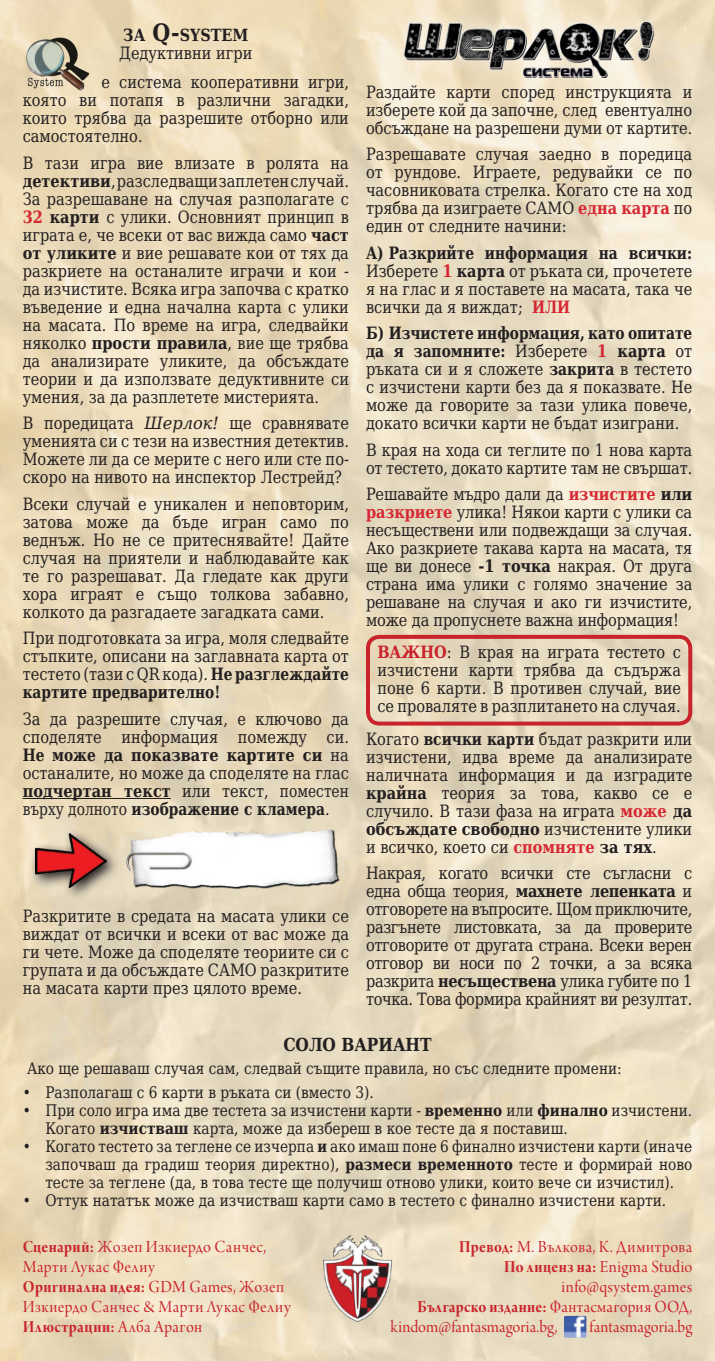
<style>
.page{position:relative;width:715px;height:1361px;background:#fff}
.page>*{position:absolute;margin:0;border:0;box-sizing:border-box;transform-origin:0 0}
.CREDITS{font:18px/20px "Arno Pro Display";letter-spacing:.02em;color:#c9232c;scale:.95 1}
.CREDITS-2{font:18px "Arno Pro Bold Display";letter-spacing:.04em;color:#c9232c;scale:.9 1}
.t1{font:700 18px "DejaVu Serif Condensed";color:#231f20;scale:.95 1}
.PARAGRAPH{font:17px/18px "DejaVu Serif Condensed";color:#231f20;text-align:justify;scale:.95 1}
.ACTIONS{font:17px/18px "DejaVu Serif Condensed";color:#231f20;text-align:justify;scale:.95 1}
.t2{font:700 16.8px "DejaVu Serif Condensed";color:#231f20;scale:.95 1}
.PARAGRAPH_solo{font:16px/18px "DejaVu Serif Condensed";color:#231f20;scale:.95 1}
.s1{font-size:24px}
.s2{font-weight:700}
.s3{font-weight:700;color:#d62833}
.s4{font-family:"DejaVu Serif";font-style:italic}
.s5{font-weight:700;color:#c9232c}
.s6{font-family:"Arno Pro Bold Display"}
.s7{font-family:"Arno Pro Display"}
</style>
<div class="page">
<img style="left:0;top:0;width:714px;height:1361px">
<img style="left:563px;top:1316px;width:23px;height:21px">
<hr style="left:23px;top:798px;width:148px;height:1px;background:#231f20">
<img style="left:24px;top:29px;width:67px;height:66px">
<div style="left:366px;top:635px;width:326px;height:90px;border:4px solid #c9232c;border-radius:11px"></div>
<img style="left:315px;top:1232px;width:84px;height:91px">
<div style="left:385px;top:4px;width:285px;height:92px;background:#fff;opacity:.5"></div>
<img style="left:400px;top:21px;width:255px;height:57px">
<svg style="left:29px;top:828px;width:92px;height:73px;background:#e1d4b9"></svg>
<img style="left:35px;top:834px;width:72px;height:54px">
<img style="left:126px;top:824px;width:222px;height:66px">
<p class="t2" style="left:123px;top:22px;width:133px">ЗА <span class="s1">Q-</span>SYSTEM</p>
<p class="PARAGRAPH" style="left:119px;top:43px;width:142px">Дедуктивни игри</p>
<p class="PARAGRAPH" style="left:23px;top:73px;width:345px;text-indent:79px">е система кооперативни игри, която ви потапя в различни загадки, които трябва да разрешите отборно или самостоятелно.</p>
<p class="PARAGRAPH" style="left:23px;top:153px;width:345px">В тази игра вие влизате в ролята на <span class="s2">детективи</span>, разследващи заплетен случай.<br>За разрешаване на случая разполагате с <span class="s3">32</span> <span class="s2">карти</span> с улики. Основният принцип в играта е, че всеки от вас вижда само <span class="s2">част от уликите</span> и вие решавате кои от тях да разкриете на останалите играчи и кои - да изчистите. Всяка игра започва с кратко въведение и една начална карта с улики на масата. По време на игра, следвайки няколко <span class="s2">прости правила</span>, вие ще трябва да анализирате уликите, да обсъждате теории и да използвате дедуктивните си умения, за да разплетете мистерията.</p>
<p class="PARAGRAPH" style="left:23px;top:414px;width:345px">В поредицата <span class="s4">Шерлок!</span> ще сравнявате уменията си с тези на известния детектив.<br>Можете ли да се мерите с него или сте по&shy;скоро на нивото на инспектор Лестрейд?</p>
<p class="PARAGRAPH" style="left:23px;top:494px;width:345px">Всеки случай е уникален и неповторим, затова може да бъде игран само по веднъж. Но не се притеснявайте! Дайте случая на приятели и наблюдавайте как те го разрешават. Да гледате как други хора играят е също толкова забавно, колкото да разгадаете загадката сами.</p>
<p class="PARAGRAPH" style="left:23px;top:629px;width:345px">При подготовката за игра, моля следвайте стъпките, описани на заглавната карта от тестето (тази с QR кода). <span class="s2">Не разглеждайте картите предварително!</span></p>
<p class="PARAGRAPH" style="left:23px;top:709px;width:345px">За да разрешите случая, е ключово да споделяте информация помежду си.<br><span class="s2">Не може да показвате картите си</span> на останалите, но може да споделяте на глас <span class="s2">подчертан текст</span> или текст, поместен върху долното <span class="s2">изображение с кламера</span>.</p>
<p class="PARAGRAPH" style="left:366px;top:82px;width:345px">Раздайте карти според инструкцията и изберете кой да започне, след евентуално обсъждане на разрешени думи от картите.</p>
<p class="PARAGRAPH" style="left:366px;top:145px;width:345px">Разрешавате случая заедно в поредица от рундове. Играете, редувайки се по часовниковата стрелка. Когато сте на ход трябва да изиграете САМО <span class="s3">една карта</span> по един от следните начини:</p>
<p class="ACTIONS" style="left:366px;top:243px;width:345px"><span class="s2">А) Разкрийте информация на всички:<br></span>Изберете <span class="s3">1</span> <span class="s2">карта</span> от ръката си, прочетете я на глас и я поставете на масата, така че всички да я виждат; <span class="s3">ИЛИ</span></p>
<p class="ACTIONS" style="left:366px;top:324px;width:345px"><span class="s2">Б) Изчистете информация, като опитате да я запомните:</span> Изберете <span class="s3">1</span> <span class="s2">карта</span> от ръката си и я сложете <span class="s2">закрита</span> в тестето с изчистени карти без да я показвате. Не може да говорите за тази улика повече, докато всички карти не бъдат изиграни.</p>
<p class="PARAGRAPH" style="left:366px;top:440px;width:345px">В края на хода си теглите по 1 нова карта от тестето, докато картите там не свършат.</p>
<p class="PARAGRAPH" style="left:366px;top:485px;width:345px">Решавайте мъдро дали да <span class="s3">изчистите</span> <span class="s2">или </span><span class="s3">разкриете</span> улика! Някои карти с улики са несъществени или подвеждащи за случая.<br>Ако разкриете такава карта на масата, тя ще ви донесе <span class="s2">-1 точка</span> накрая. От друга страна има улики с голямо значение за решаване на случая и ако ги изчистите, може да пропуснете важна информация!</p>
<p class="PARAGRAPH" style="left:377px;top:643px;width:321px"><span class="s5">ВАЖНО</span>: В края на играта тестето с изчистени карти трябва да съдържа поне 6 карти. В противен случай, вие се проваляте в разплитането на случая.</p>
<p class="PARAGRAPH" style="left:366px;top:729px;width:345px">Когато <span class="s2">всички карти</span> бъдат разкрити или изчистени, идва време да анализирате наличната информация и да изградите <span class="s2">крайна</span> теория за това, какво се е случило. В тази фаза на играта <span class="s3">може</span> <span class="s2">да обсъждате свободно</span> изчистените улики и всичко, което си <span class="s3">спомняте</span> <span class="s2">за тях</span>.</p>
<p class="PARAGRAPH" style="left:366px;top:863px;width:345px">Накрая, когато всички сте съгласни с една обща теория, <span class="s2">махнете лепенката</span> и отговорете на въпросите. Щом приключите, разгънете листовката, за да проверите отговорите от другата страна. Всеки верен отговор ви носи по 2 точки, а за всяка разкрита <span class="s2">несъществена</span> улика губите по 1 точка. Това формира крайният ви резултат.</p>
<p class="t1" style="left:283px;top:1030px;width:157px">СОЛО ВАРИАНТ</p>
<p class="PARAGRAPH_solo" style="left:27px;top:1059px;width:627px">Ако ще решаваш случая сам, следвай същите правила, но със следните промени:</p>
<p class="PARAGRAPH_solo" style="left:23px;top:1083px;width:371px">• Разполагаш с 6 карти в ръката си (вместо 3).</p>
<p class="PARAGRAPH_solo" style="left:45px;top:1101px;width:682px;text-indent:-23px">• При соло игра има две тестета за изчистени карти - <span class="s2">временно</span> или <span class="s2">финално</span> изчистени.<br>Когато <span class="s2">изчистваш</span> карта, може да избереш в кое тесте да я поставиш.</p>
<p class="PARAGRAPH_solo" style="left:45px;top:1137px;width:682px;text-align:justify;text-indent:-23px">• Когато тестето за теглене се изчерпа <span class="s2">и</span> ако имаш поне 6 финално изчистени карти (иначе започваш да градиш теория директно), <span class="s2">размеси временното</span> тесте и формирай ново тесте за теглене (да, в това тесте ще получиш отново улики, които вече си изчистил).</p>
<p class="PARAGRAPH_solo" style="left:23px;top:1191px;width:678px">• Оттук нататък може да изчистваш карти само в тестето с финално изчистени карти.</p>
<p class="PARAGRAPH" style="left:23px;top:906px;width:345px">Разкритите в средата на масата улики се виждат от всички и всеки от вас може да ги чете. Може да споделяте теориите си с групата и да обсъждате САМО разкритите на масата карти през цялото време.</p>
<p class="CREDITS" style="left:23px;top:1237px;width:258px"><span class="s6">Сценарий:</span> Жозеп Изкиердо Санчес,<br>Марти Лукас Фелиу</p>
<p class="CREDITS" style="left:23px;top:1277px;width:284px"><span class="s6">Оригинална идея:</span> GDM Games, Жозеп<br>Изкиердо Санчес &amp; Марти Лукас Фелиу</p>
<p class="CREDITS-2" style="left:23px;top:1316px;width:201px">Илюстрации: <span class="s7">Алба Арагон</span></p>
<p class="CREDITS" style="left:459px;top:1237px;width:247px"><span class="s6">Превод:</span> М. Вълкова, К. Димитрова</p>
<p class="CREDITS" style="left:504px;top:1257px;width:199px;text-align:right"><span class="s6">По лиценз на:</span> Enigma Studio info@qsystem.games</p>
<p class="CREDITS" style="left:390px;top:1297px;width:319px;text-indent:27px"><span class="s6">Българско издание:</span> Фантасмагория ООД, kindom@fantasmagoria.bg,</p>
<p class="CREDITS" style="left:589px;top:1317px;width:110px">fantasmagoria.bg</p>
</div>
